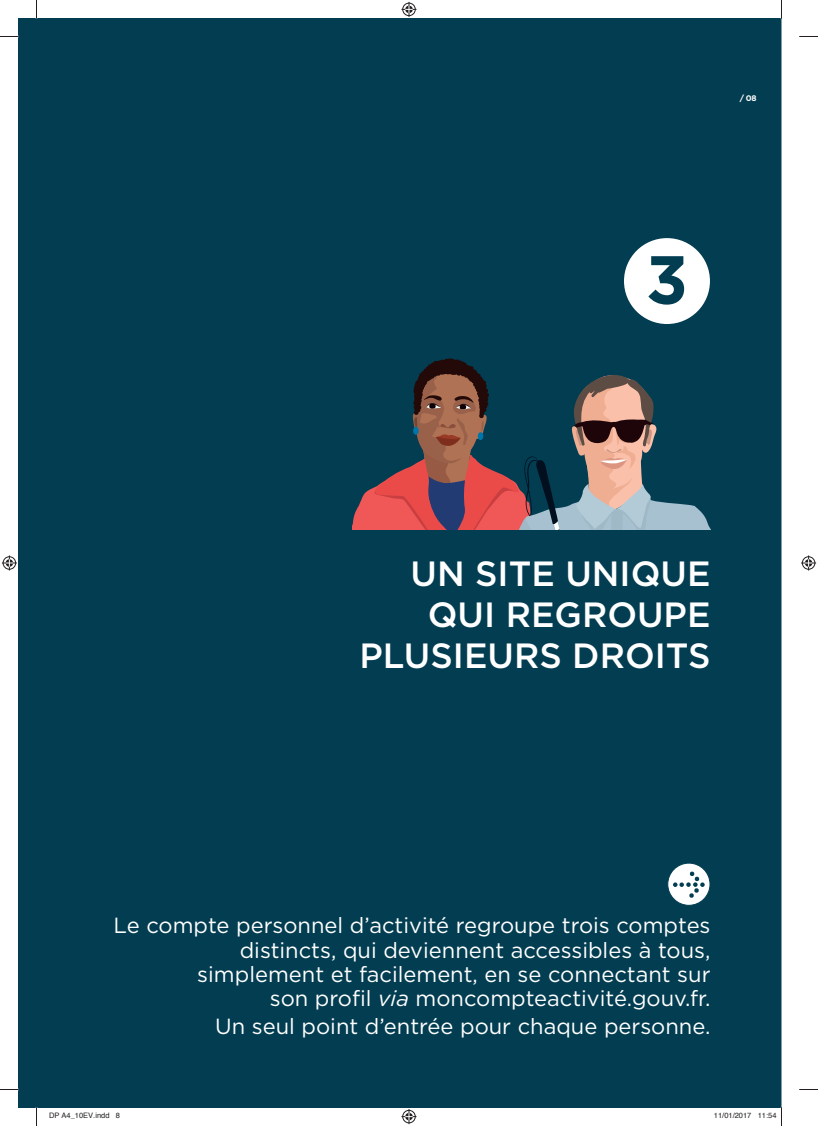
<style>
.page{position:relative;width:818px;height:1126px;background:#fff}
.page>*{position:absolute;margin:0;border:0;box-sizing:border-box;transform-origin:0 0}
.t1{font:700 68px "Gotham";color:#023d51}
.t2{font:500 35px/40.6px "Gotham";color:#fff;text-align:right}
.t3{font:21.88px/24.4px "Gotham";color:#fff;text-align:right}
.t4{font:700 8.12px "Gotham";color:#fff}
.t5{font:7.5px "Helvetica";color:#231f20}
.s1{font-style:italic}
</style>
<div class="page">
<div style="left:19px;top:19px;width:762px;height:1088px;background:#023d51"></div>
<svg style="left:352px;top:358px;width:363px;height:172px;background:#52555e"></svg>
<svg style="left:667px;top:863px;width:42px;height:42px"></svg>
<div style="left:666px;top:862px;width:44px;height:43px;border:1px solid #023d51;border-radius:50%"></div>
<svg style="left:672px;top:871px;width:32px;height:26px"></svg>
<div style="left:622px;top:237px;width:88px;height:88px;background:#fff;border-radius:50%"></div>
<div style="left:621px;top:236px;width:90px;height:90px;border:2px solid #023d51;border-radius:50%"></div>
<svg style="left:0;top:36px;width:19px;height:1px"></svg>
<svg style="left:799px;top:36px;width:18px;height:1px"></svg>
<svg style="left:0;top:1088px;width:19px;height:2px"></svg>
<svg style="left:799px;top:1089px;width:18px;height:1px"></svg>
<svg style="left:36px;top:0;width:1px;height:19px"></svg>
<svg style="left:36px;top:1107px;width:1px;height:18px"></svg>
<svg style="left:401px;top:2px;width:15px;height:15px"></svg>
<svg style="left:401px;top:1109px;width:15px;height:14px"></svg>
<svg style="left:2px;top:555px;width:15px;height:15px"></svg>
<svg style="left:801px;top:555px;width:14px;height:15px"></svg>
<svg style="left:757px;top:1107px;width:24px;height:1px"></svg>
<p class="t4" style="left:739px;top:93px;width:18px">/ 08</p>
<p class="t1" style="left:645px;top:234px;width:44px">3</p>
<p class="t2" style="left:359px;top:553px;width:352px">UN SITE UNIQUE<br>QUI REGROUPE<br>PLUSIEURS DROITS</p>
<p class="t3" style="left:113px;top:912px;width:598px">Le compte personnel d’activité regroupe trois comptes distincts, qui deviennent accessibles à tous, simplement et facilement, en se connectant sur<br>son profil <span class="s1">via</span> moncompteactivité.gouv.fr.</p>
<p class="t3" style="left:215px;top:1013px;width:496px">Un seul point d’entrée pour chaque personne.</p>
<p class="t5" style="left:49px;top:1109px;width:72px">DP A4_10EV.indd 8</p>
<p class="t5" style="left:713px;top:1109px;width:64px">11/01/2017 11:54</p>
</div>
